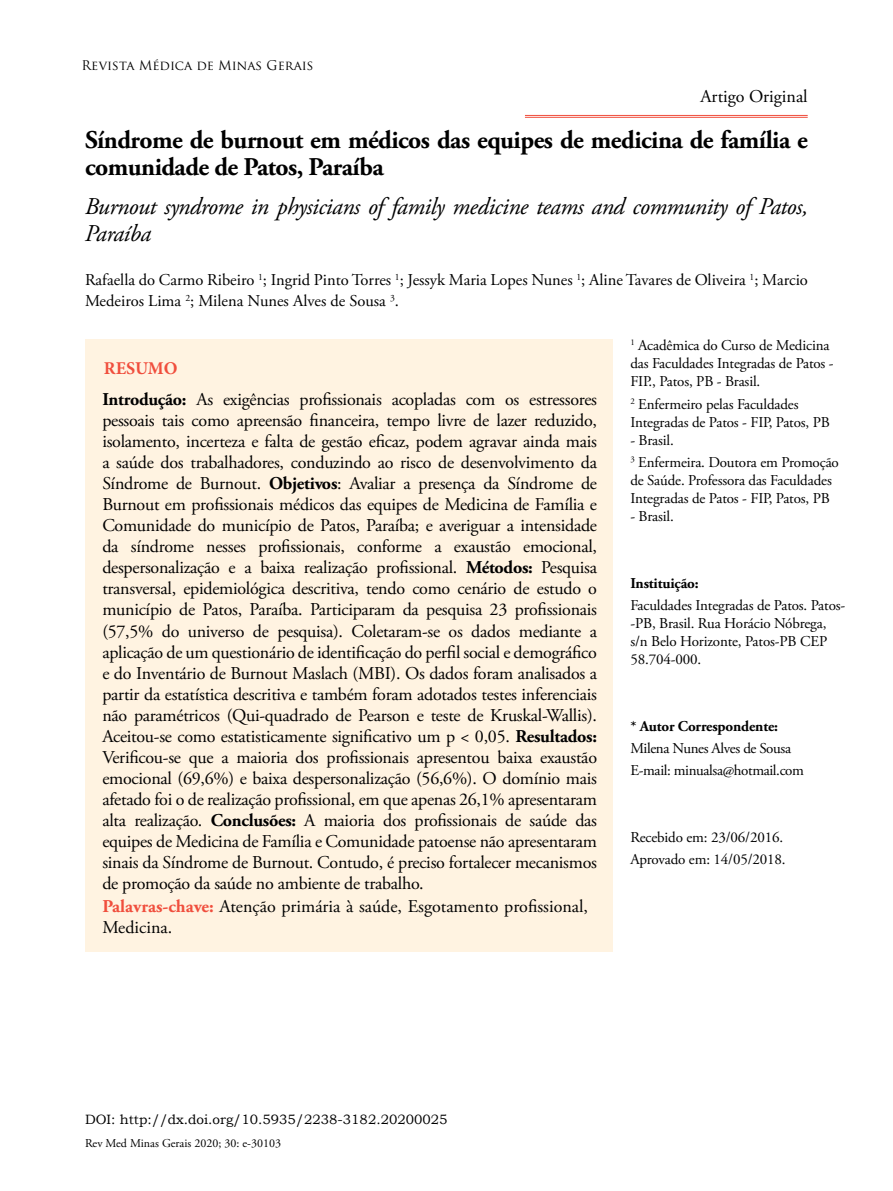
<style>
.page{position:relative;width:893px;height:1191px;background:#fff}
.page>*{position:absolute;margin:0;border:0;box-sizing:border-box;transform-origin:0 0}
.t1{font:700 25.5px/27px "Adobe Garamond Pro";letter-spacing:-.02em;color:#000}
.t2{font:italic 24px/27px "Adobe Garamond Pro";letter-spacing:-.02em;color:#000}
.t3{font:18px/21px "Adobe Garamond Pro";letter-spacing:-.015em;color:#000;text-align:justify}
.t4{font:18px/21px "Adobe Garamond Pro";color:#000101}
.t5{font:700 18px "Minion Pro";letter-spacing:-.005em;color:#f04e3d}
.t6{font:16.5px/21px "Adobe Garamond Pro";color:#000101}
.t7{font:15px/18px "Adobe Garamond Pro";letter-spacing:-.01em;color:#000101}
.t8{font:15px/18px "Adobe Garamond Pro";letter-spacing:-.01em;color:#000}
.t9{font:700 15px "Adobe Garamond Pro";letter-spacing:-.01em;color:#000101}
.t10{font:13.5px "Bookman Old Style";color:#000}
.t11{font:13.05px "Trajan Pro";color:#000}
.t12{font:12px "Adobe Garamond Pro";color:#000}
.s1{font-weight:700}
.s2{font-weight:700;color:#f04e3d}
</style>
<div class="page">
<hr style="left:85px;top:76px;width:723px;height:1px;background:#000">
<hr style="left:525px;top:115px;width:283px;height:1px;background:#f04e3d">
<hr style="left:525px;top:117px;width:283px;height:1px;background:#f04e3d">
<div style="left:85px;top:339px;width:527px;height:612px;background:#fff3e1"></div>
<div style="left:75px;top:52px;width:732px;height:33px;background:#fff"></div>
<p class="t11" style="left:82px;top:57px;width:234px">Revista Médica de Minas Gerais</p>
<p class="t3" style="left:700px;top:87px;width:109px">Artigo Original</p>
<h1 class="t1" style="left:85px;top:127px;width:724px">Síndrome de burnout em médicos das equipes de medicina de família e comunidade de Patos, Paraíba</h1>
<h2 class="t2" style="left:85px;top:193px;width:725px">Burnout syndrome in physicians of family medicine teams and community of Patos,<br>Paraíba</h2>
<p class="t6" style="left:85px;top:270px;width:724px">Rafaella do Carmo Ribeiro <sup>1</sup>; Ingrid Pinto Torres <sup>1</sup>; Jessyk Maria Lopes Nunes <sup>1</sup>; Aline Tavares de Oliveira <sup>1</sup>; Marcio<br>Medeiros Lima <sup>2</sup>; Milena Nunes Alves de Sousa <sup>3</sup>.</p>
<p class="t7" style="left:630px;top:337px;width:205px"><sup>1</sup> Acadêmica do Curso de Medicina das Faculdades Integradas de Patos -<br>FIP., Patos, PB - Brasil.</p>
<p class="t7" style="left:630px;top:395px;width:201px"><sup>2</sup> Enfermeiro pelas Faculdades<br>Integradas de Patos - FIP, Patos, PB</p>
<p class="t7" style="left:630px;top:429px;width:210px;line-height:22.2px">- Brasil.<br><sup>3</sup> Enfermeira. Doutora em Promoção</p>
<p class="t7" style="left:630px;top:472px;width:203px">de Saúde. Professora das Faculdades<br>Integradas de Patos - FIP, Patos, PB</p>
<p class="t7" style="left:630px;top:508px;width:45px">- Brasil.</p>
<p class="t5" style="left:104px;top:356px;width:75px">RESUMO</p>
<p class="t3" style="left:102px;top:390px;width:496px"><span class="s1">Introdução:</span> As exigências profissionais acopladas com os estressores pessoais tais como apreensão financeira, tempo livre de lazer reduzido, isolamento, incerteza e falta de gestão eficaz, podem agravar ainda mais a saúde dos trabalhadores, conduzindo ao risco de desenvolvimento da Síndrome de Burnout. <span class="s1">Objetivos</span>: Avaliar a presença da Síndrome de Burnout em profissionais médicos das equipes de Medicina de Família e Comunidade do município de Patos, Paraíba; e averiguar a intensidade da síndrome nesses profissionais, conforme a exaustão emocional, despersonalização e a baixa realização profissional. <span class="s1">Métodos:</span> Pesquisa transversal, epidemiológica descritiva, tendo como cenário de estudo o município de Patos, Paraíba. Participaram da pesquisa 23 profissionais (57,5% do universo de pesquisa). Coletaram-se os dados mediante a aplicação de um questionário de identificação do perfil social e demográfico e do Inventário de Burnout Maslach (MBI). Os dados foram analisados a partir da estatística descritiva e também foram adotados testes inferenciais não paramétricos (Qui-quadrado de Pearson e teste de Kruskal-Wallis).<br>Aceitou-se como estatisticamente significativo um p &lt; 0,05. <span class="s1">Resultados:<br></span>Verificou-se que a maioria dos profissionais apresentou baixa exaustão emocional (69,6%) e baixa despersonalização (56,6%). O domínio mais afetado foi o de realização profissional, em que apenas 26,1% apresentaram alta realização. <span class="s1">Conclusões:</span> A maioria dos profissionais de saúde das equipes de Medicina de Família e Comunidade patoense não apresentaram sinais da Síndrome de Burnout. Contudo, é preciso fortalecer mecanismos de promoção da saúde no ambiente de trabalho.</p>
<p class="t4" style="left:102px;top:896px;width:487px"><span class="s2">Palavras-chave:</span> Atenção primária à saúde, Esgotamento profissional,<br>Medicina.</p>
<p class="t9" style="left:630px;top:574px;width:70px">Instituição:</p>
<p class="t8" style="left:630px;top:597px;width:216px">Faculdades Integradas de Patos. Patos--PB, Brasil. Rua Horácio Nóbrega, s/n Belo Horizonte, Patos-PB CEP<br>58.704-000.</p>
<p class="t9" style="left:630px;top:717px;width:149px">* Autor Correspondente:</p>
<p class="t7" style="left:630px;top:737px;width:175px;line-height:22.2px">Milena Nunes Alves de Sousa<br>E-mail: minualsa@hotmail.com</p>
<p class="t7" style="left:630px;top:826px;width:157px;line-height:22.2px">Recebido em: 23/06/2016.<br>Aprovado em: 14/05/2018.</p>
<p class="t10" style="left:85px;top:1110px;width:364px">DOI: http://dx.doi.org/10.5935/2238-3182.20200025</p>
<p class="t12" style="left:85px;top:1135px;width:197px">Rev Med Minas Gerais 2020; 30: e-30103</p>
</div>
